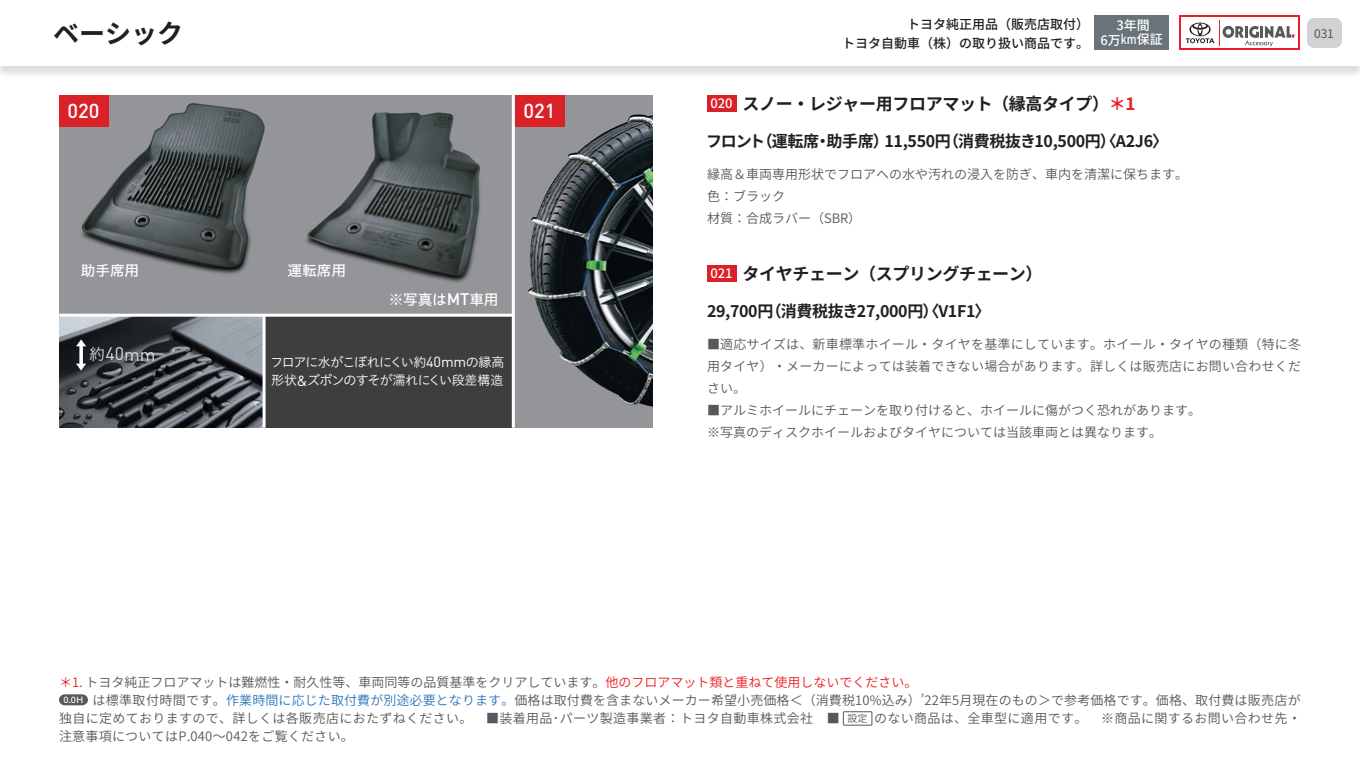
<style>
.page{position:relative;width:1360px;height:765px;background:#fff}
.page>*{position:absolute;margin:0;border:0;box-sizing:border-box;transform-origin:0 0}
.t1{font:700 26px "Noto Sans CJ Kjp";color:#231f20}
.t2{font:500 20px "DIN";color:#fff}
.t3{font:17.9px "DIN";color:#dcdddf}
.t4{font:700 17px "Noto Sans CJ Kjp";letter-spacing:-.02em;color:#231f20}
.t5{font:700 16px "Noto Sans CJ Kjp";letter-spacing:-.02em;color:#231f20}
.t6{font:14.7px "Hiragino UD Sans Std N W5";color:#fff}
.t7{font:600 13px/22px "Noto Sans CJ Kjp";letter-spacing:.01em;color:#57585a}
.t8{font:13px/18.7px "Hiragino UD Sans Std N W3";letter-spacing:-.05em;color:#fff}
.t9{font:500 13px/19px "Noto Sans CJ Kjp";color:#231f20;text-align:right}
.t10{font:500 13px/14.1px "Noto Sans CJ Kjp";color:#fff;text-align:center}
.t11{font:12px "Noto Sans CJ Kjp";color:#57585a}
.s1{font-family:"DIN";font-weight:500;font-size:16.6px}
.s2{font-family:"Hiragino UD Sans Std N W3";font-size:16px}
.s3{font-family:"DIN";font-size:14.6px}
.s4{font-weight:500;font-size:13px;color:#fff}
.s5{color:#ee1d23}
.s6{color:#2e76bc}
.s7{font-size:10px}
</style>
<div class="page">
<img style="left:515px;top:95px;width:138px;height:333px">
<div style="left:59px;top:95px;width:454px;height:220px;background:#939598"></div>
<img style="left:81px;top:99px;width:184px;height:175px">
<img style="left:306px;top:112px;width:174px;height:171px">
<img style="left:59px;top:317px;width:204px;height:111px">
<svg style="left:79px;top:346px;width:4px;height:18px"></svg>
<svg style="left:76px;top:339px;width:10px;height:7px"></svg>
<svg style="left:76px;top:364px;width:10px;height:7px"></svg>
<div style="left:264px;top:314px;width:249px;height:114px;background:#3e3e3f"></div>
<hr style="left:263px;top:314px;width:3px;height:114px;background:#fff">
<hr style="left:59px;top:314px;width:454px;height:3px;background:#fff">
<hr style="left:512px;top:95px;width:3px;height:333px;background:#fff">
<div style="left:707px;top:95px;width:29px;height:17px;background:#da2128"></div>
<div style="left:707px;top:265px;width:29px;height:17px;background:#da2128"></div>
<div style="left:515px;top:95px;width:49px;height:32px;background:#da2128"></div>
<div style="left:59px;top:95px;width:49px;height:32px;background:#da2128"></div>
<div style="left:0;top:0;width:1360px;height:80px;background:#231f20;opacity:.15"></div>
<div style="left:0;top:0;width:1360px;height:66px;background:#fff"></div>
<div style="left:1307px;top:18px;width:35px;height:30px;background:#d1d2d4;border-radius:7px"></div>
<svg style="left:59px;top:694px;width:29px;height:11px"></svg>
<div style="left:843px;top:711px;width:29px;height:14px;border:1px solid #57585a"></div>
<div style="left:1094px;top:15px;width:75px;height:35px;background:#697379"></div>
<div style="left:1179px;top:16px;width:121px;height:34px;background:linear-gradient(to right,#ee1b2d,#ee1b2d)"></div>
<div style="left:1181px;top:18px;width:117px;height:30px;background:#fff"></div>
<svg style="left:1186px;top:20px;width:109px;height:27px"></svg>
<p class="t9" style="left:842px;top:15px;width:248px">トヨタ純正用品（販売店取付）<br>トヨタ自動車（株）の取り扱い商品です。</p>
<p class="t10" style="left:1101px;top:19px;width:64px">3年間<br>6万km保証</p>
<h1 class="t1" style="left:53px;top:19px;width:131px">ベーシック</h1>
<p class="t11" style="left:1314px;top:26px;width:21px">031</p>
<h2 class="t2" style="left:68px;top:98px;width:34px">020</h2>
<h2 class="t2" style="left:524px;top:98px;width:34px">021</h2>
<p class="t6" style="left:81px;top:259px;width:60px">助手席用</p>
<p class="t6" style="left:287px;top:259px;width:60px">運転席用</p>
<p class="t6" style="left:389px;top:288px;width:111px">※写真は<span class="s1">MT</span>車用</p>
<h3 class="t3" style="left:89px;top:343px;width:68px"><span class="s2">約</span>40mm</h3>
<p class="t8" style="left:270px;top:352px;width:236px">フロアに水がこぼれにくい約<span class="s3">40mm</span>の縁高形状<span class="s3">&amp;</span>ズボンのすそが濡れにくい段差構造</p>
<h3 class="t4" style="left:710px;top:94px;width:427px"><span class="s4">020</span> スノー・レジャー用フロアマット（縁高タイプ）<span class="s5">＊1</span></h3>
<p class="t5" style="left:706px;top:132px;width:464px">フロント（運転席・助手席）11,550円（消費税抜き10,500円）〈A2J6〉</p>
<p class="t7" style="left:707px;top:164px;width:495px">縁高＆車両専用形状でフロアへの水や汚れの浸入を防ぎ、車内を清潔に保ちます。　色：ブラック　<br>材質：合成ラバー（SBR）</p>
<h3 class="t4" style="left:710px;top:264px;width:334px"><span class="s4">021</span> タイヤチェーン（スプリングチェーン）</h3>
<p class="t5" style="left:707px;top:302px;width:285px">29,700円（消費税抜き27,000円）〈V1F1〉</p>
<p class="t7" style="left:707px;top:334px;width:596px;text-align:justify">■適応サイズは、新車標準ホイール・タイヤを基準にしています。ホイール・タイヤの種類（特に冬用タイヤ）・メーカーによっては装着できない場合があります。詳しくは販売店にお問い合わせください。　</p>
<p class="t7" style="left:707px;top:400px;width:508px">■アルミホイールにチェーンを取り付けると、ホイールに傷がつく恐れがあります。　※写真のディスクホイールおよびタイヤについては当該車両とは異なります。</p>
<p class="t7" style="left:59px;top:671px;width:860px"><span class="s5">＊1.</span> トヨタ純正フロアマットは難燃性・耐久性等、車両同等の品質基準をクリアしています。<span class="s5">他のフロアマット類と重ねて使用しないでください。</span></p>
<p class="t7" style="left:64px;top:689px;width:1239px"><sup>0.0H</sup> は標準取付時間です。<span class="s6">作業時間に応じた取付費が別途必要となります。</span>価格は取付費を含まないメーカー希望小売価格＜（消費税10%込み）’22年5月現在のもの＞で参考価格です。価格、取付費は販売店が</p>
<p class="t7" style="left:59px;top:708px;width:1244px">独自に定めておりますので、詳しくは各販売店におたずねください。　■装着用品･パーツ製造事業者：トヨタ自動車株式会社　■ <span class="s7">設定</span> のない商品は、全車型に適用です。　※商品に関するお問い合わせ先・</p>
<p class="t7" style="left:59px;top:725px;width:296px">注意事項についてはP.040～042をご覧ください。</p>
</div>
